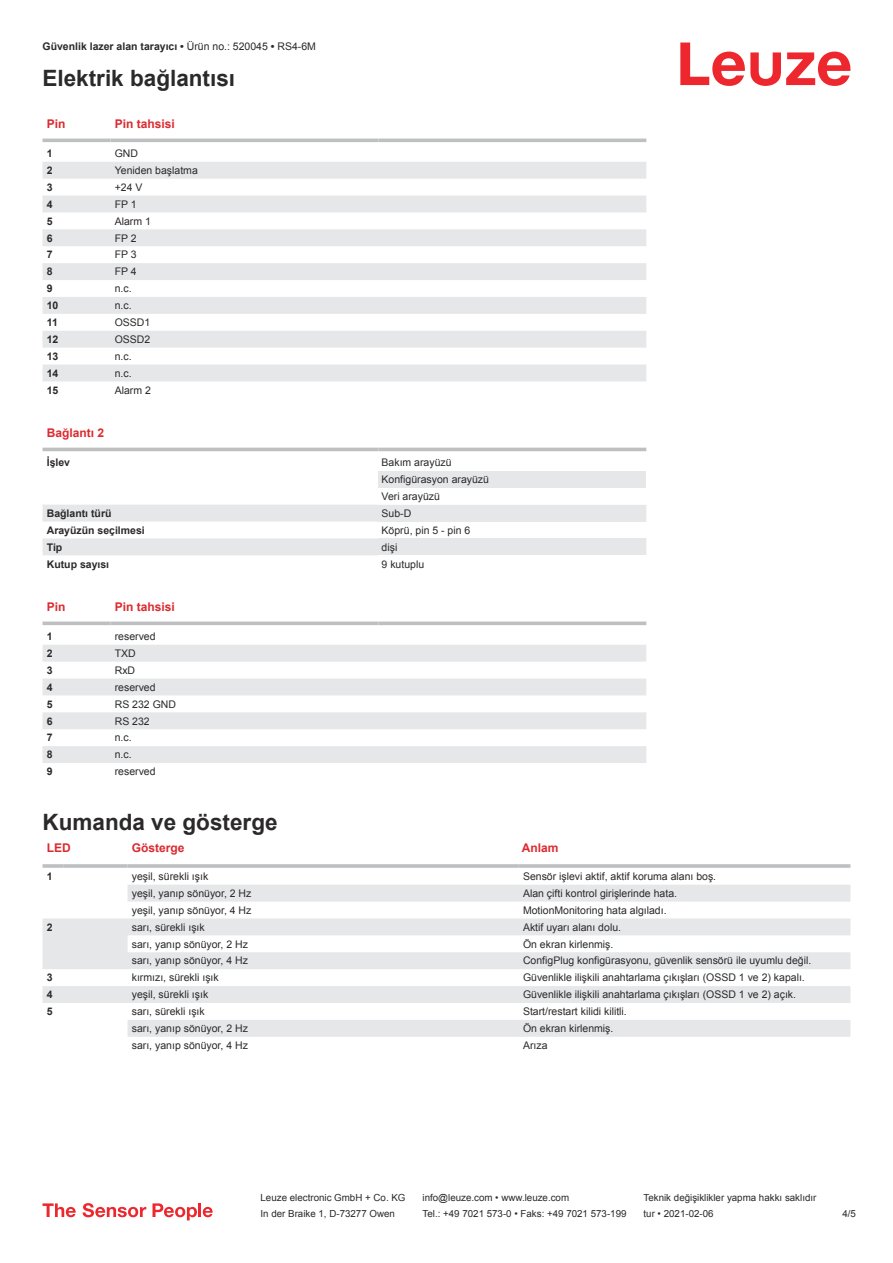
<style>
.page{position:relative;width:893px;height:1263px;background:#fff}
.page>*{position:absolute;margin:0;border:0;box-sizing:border-box;transform-origin:0 0}
.t1{font:700 22.5px "Arial";color:#2b292a}
.t2{font:700 12px "Arial";color:#db2a30}
.t3{font:10.5px/17px "Arial";color:#2b292a}
.t4{font:700 10.5px "Arial";color:#2b292a}
.t5{font:9.75px "Arial";color:#2b292a}
.s1{font-weight:400}
</style>
<div class="page">
<svg style="left:680px;top:43px;width:170px;height:43px"></svg>
<svg style="left:43px;top:138px;width:603px;height:244px"></svg>
<svg style="left:43px;top:162px;width:603px;height:219px;fill:#e6e7e9"></svg>
<hr style="left:43px;top:139px;width:68px;height:3px;background:#bdbfc1">
<hr style="left:111px;top:139px;width:267px;height:3px;background:#bdbfc1">
<hr style="left:378px;top:139px;width:268px;height:3px;background:#bdbfc1">
<svg style="left:43px;top:447px;width:603px;height:5px"></svg>
<hr style="left:43px;top:448px;width:335px;height:3px;background:#bdbfc1">
<hr style="left:378px;top:448px;width:268px;height:3px;background:#bdbfc1">
<svg style="left:43px;top:505px;width:335px;height:50px"></svg>
<div style="left:378px;top:471px;width:268px;height:17px;background:#e6e7e9"></div>
<div style="left:378px;top:505px;width:268px;height:16px;background:#e6e7e9"></div>
<div style="left:378px;top:538px;width:268px;height:17px;background:#e6e7e9"></div>
<svg style="left:43px;top:645px;width:603px;height:118px;fill:#e6e7e9"></svg>
<svg style="left:43px;top:621px;width:68px;height:4px"></svg>
<svg style="left:111px;top:621px;width:267px;height:4px"></svg>
<svg style="left:378px;top:621px;width:268px;height:4px"></svg>
<svg style="left:43px;top:885px;width:807px;height:152px;fill:#e6e7e9"></svg>
<hr style="left:43px;top:864px;width:21px;height:4px;background:#c8cacc">
<svg style="left:64px;top:864px;width:64px;height:4px"></svg>
<hr style="left:128px;top:864px;width:391px;height:4px;background:#c8cacc">
<hr style="left:519px;top:864px;width:331px;height:4px;background:#c3c5c7">
<svg style="left:43px;top:1203px;width:33px;height:14px"></svg>
<svg style="left:83px;top:1203px;width:63px;height:14px"></svg>
<svg style="left:153px;top:1203px;width:44px;height:17px"></svg>
<hr style="left:198px;top:1203px;width:3px;height:14px;background:#ed272d">
<svg style="left:203px;top:1207px;width:10px;height:10px"></svg>
<p class="t4" style="left:43px;top:39px;width:275px">Güvenlik lazer alan tarayıcı • <span class="s1">Ürün no.: 520045</span> • <span class="s1">RS4-6M</span></p>
<h1 class="t1" style="left:43px;top:63px;width:194px">Elektrik bağlantısı</h1>
<p class="t2" style="left:47px;top:119px;width:20px">Pin</p>
<p class="t2" style="left:115px;top:119px;width:62px">Pin tahsisi</p>
<p class="t4" style="left:47px;top:149px;width:7px">1</p>
<p class="t3" style="left:115px;top:146px;width:25px">GND</p>
<p class="t4" style="left:47px;top:163px;width:7px">2</p>
<p class="t3" style="left:115px;top:162px;width:85px">Yeniden başlatma</p>
<p class="t4" style="left:47px;top:183px;width:7px">3</p>
<p class="t3" style="left:115px;top:180px;width:29px">+24 V</p>
<p class="t4" style="left:47px;top:200px;width:7px">4</p>
<p class="t3" style="left:115px;top:195px;width:23px">FP 1</p>
<p class="t4" style="left:47px;top:217px;width:7px">5</p>
<p class="t3" style="left:115px;top:213px;width:38px">Alarm 1</p>
<p class="t4" style="left:47px;top:234px;width:7px">6</p>
<p class="t3" style="left:115px;top:229px;width:23px">FP 2</p>
<p class="t4" style="left:47px;top:251px;width:7px">7</p>
<p class="t3" style="left:115px;top:246px;width:23px">FP 3</p>
<p class="t4" style="left:47px;top:268px;width:7px">8</p>
<p class="t3" style="left:115px;top:263px;width:23px">FP 4</p>
<p class="t4" style="left:47px;top:285px;width:7px">9</p>
<p class="t3" style="left:115px;top:281px;width:18px">n.c.</p>
<p class="t4" style="left:47px;top:301px;width:13px">10</p>
<p class="t3" style="left:115px;top:298px;width:18px">n.c.</p>
<p class="t4" style="left:47px;top:318px;width:13px">11</p>
<p class="t3" style="left:115px;top:315px;width:37px">OSSD1</p>
<p class="t4" style="left:47px;top:332px;width:13px">12</p>
<p class="t3" style="left:115px;top:332px;width:37px">OSSD2</p>
<p class="t4" style="left:47px;top:352px;width:13px">13</p>
<p class="t3" style="left:115px;top:349px;width:18px">n.c.</p>
<p class="t4" style="left:47px;top:369px;width:13px">14</p>
<p class="t3" style="left:115px;top:366px;width:18px">n.c.</p>
<p class="t4" style="left:47px;top:386px;width:13px">15</p>
<p class="t3" style="left:115px;top:382px;width:38px">Alarm 2</p>
<p class="t2" style="left:47px;top:424px;width:59px">Bağlantı 2</p>
<p class="t4" style="left:47px;top:455px;width:25px">İşlev</p>
<p class="t3" style="left:382px;top:454px;width:109px">Bakım arayüzü<br>Konfigürasyon arayüzü<br>Veri arayüzü</p>
<p class="t4" style="left:47px;top:506px;width:66px">Bağlantı türü</p>
<p class="t3" style="left:382px;top:506px;width:31px">Sub-D</p>
<p class="t4" style="left:47px;top:523px;width:100px">Arayüzün seçilmesi</p>
<p class="t3" style="left:382px;top:521px;width:90px">Köprü, pin 5 - pin 6</p>
<p class="t4" style="left:47px;top:540px;width:17px">Tip</p>
<p class="t3" style="left:382px;top:538px;width:17px">dişi</p>
<p class="t4" style="left:47px;top:556px;width:64px">Kutup sayısı</p>
<p class="t3" style="left:382px;top:555px;width:44px">9 kutuplu</p>
<p class="t2" style="left:47px;top:602px;width:20px">Pin</p>
<p class="t2" style="left:115px;top:602px;width:62px">Pin tahsisi</p>
<p class="t4" style="left:47px;top:632px;width:7px">1</p>
<p class="t3" style="left:115px;top:628px;width:42px">reserved</p>
<p class="t4" style="left:47px;top:646px;width:7px">2</p>
<p class="t3" style="left:115px;top:646px;width:22px">TXD</p>
<p class="t4" style="left:47px;top:666px;width:7px">3</p>
<p class="t3" style="left:115px;top:663px;width:22px">RxD</p>
<p class="t4" style="left:47px;top:683px;width:7px">4</p>
<p class="t3" style="left:115px;top:678px;width:42px">reserved</p>
<p class="t4" style="left:47px;top:700px;width:7px">5</p>
<p class="t3" style="left:115px;top:696px;width:63px">RS 232 GND</p>
<p class="t4" style="left:47px;top:717px;width:7px">6</p>
<p class="t3" style="left:115px;top:713px;width:37px">RS 232</p>
<p class="t4" style="left:47px;top:734px;width:7px">7</p>
<p class="t3" style="left:115px;top:730px;width:18px">n.c.</p>
<p class="t4" style="left:47px;top:751px;width:7px">8</p>
<p class="t3" style="left:115px;top:747px;width:18px">n.c.</p>
<p class="t4" style="left:47px;top:768px;width:7px">9</p>
<p class="t3" style="left:115px;top:763px;width:42px">reserved</p>
<h1 class="t1" style="left:43px;top:806px;width:237px">Kumanda ve gösterge</h1>
<p class="t2" style="left:47px;top:843px;width:25px">LED</p>
<p class="t2" style="left:132px;top:843px;width:54px">Gösterge</p>
<p class="t2" style="left:522px;top:843px;width:38px">Anlam</p>
<p class="t4" style="left:47px;top:872px;width:7px">1</p>
<p class="t3" style="left:132px;top:868px;width:78px">yeşil, sürekli ışık</p>
<p class="t3" style="left:523px;top:868px;width:195px">Sensör işlevi aktif, aktif koruma alanı boş.</p>
<p class="t3" style="left:132px;top:885px;width:121px">yeşil, yanıp sönüyor, 2 Hz</p>
<p class="t3" style="left:523px;top:885px;width:156px">Alan çifti kontrol girişlerinde hata.</p>
<p class="t3" style="left:132px;top:901px;width:121px">yeşil, yanıp sönüyor, 4 Hz</p>
<p class="t3" style="left:523px;top:901px;width:145px">MotionMonitoring hata algıladı.</p>
<p class="t4" style="left:47px;top:919px;width:7px">2</p>
<p class="t3" style="left:132px;top:918px;width:74px">sarı, sürekli ışık</p>
<p class="t3" style="left:523px;top:918px;width:100px">Aktif uyarı alanı dolu.</p>
<p class="t3" style="left:132px;top:935px;width:118px">sarı, yanıp sönüyor, 2 Hz</p>
<p class="t3" style="left:523px;top:935px;width:92px">Ön ekran kirlenmiş.</p>
<p class="t3" style="left:132px;top:952px;width:118px">sarı, yanıp sönüyor, 4 Hz</p>
<p class="t3" style="left:523px;top:952px;width:290px">ConfigPlug konfigürasyonu, güvenlik sensörü ile uyumlu değil.</p>
<p class="t4" style="left:47px;top:974px;width:7px">3</p>
<p class="t3" style="left:132px;top:969px;width:88px">kırmızı, sürekli ışık</p>
<p class="t3" style="left:523px;top:969px;width:283px">Güvenlikle ilişkili anahtarlama çıkışları (OSSD 1 ve 2) kapalı.</p>
<p class="t4" style="left:47px;top:991px;width:7px">4</p>
<p class="t3" style="left:132px;top:986px;width:78px">yeşil, sürekli ışık</p>
<p class="t3" style="left:523px;top:986px;width:275px">Güvenlikle ilişkili anahtarlama çıkışları (OSSD 1 ve 2) açık.</p>
<p class="t4" style="left:47px;top:1007px;width:7px">5</p>
<p class="t3" style="left:132px;top:1003px;width:74px">sarı, sürekli ışık</p>
<p class="t3" style="left:523px;top:1003px;width:105px">Start/restart kilidi kilitli.</p>
<p class="t3" style="left:132px;top:1020px;width:118px">sarı, yanıp sönüyor, 2 Hz</p>
<p class="t3" style="left:523px;top:1020px;width:92px">Ön ekran kirlenmiş.</p>
<p class="t3" style="left:132px;top:1037px;width:118px">sarı, yanıp sönüyor, 4 Hz</p>
<p class="t3" style="left:523px;top:1037px;width:26px">Arıza</p>
<p class="t5" style="left:261px;top:1194px;width:146px">Leuze electronic GmbH + Co. KG</p>
<p class="t5" style="left:423px;top:1194px;width:148px">info@leuze.com • www.leuze.com</p>
<p class="t5" style="left:644px;top:1191px;width:174px">Teknik değişiklikler yapma hakkı saklıdır</p>
<p class="t5" style="left:261px;top:1210px;width:136px">In der Braike 1, D-73277 Owen</p>
<p class="t5" style="left:423px;top:1207px;width:205px">Tel.: +49 7021 573-0 • Faks: +49 7021 573-199</p>
<p class="t5" style="left:644px;top:1210px;width:72px">tur • 2021-02-06</p>
<p class="t5" style="left:842px;top:1210px;width:15px">4 /5</p>
</div>
